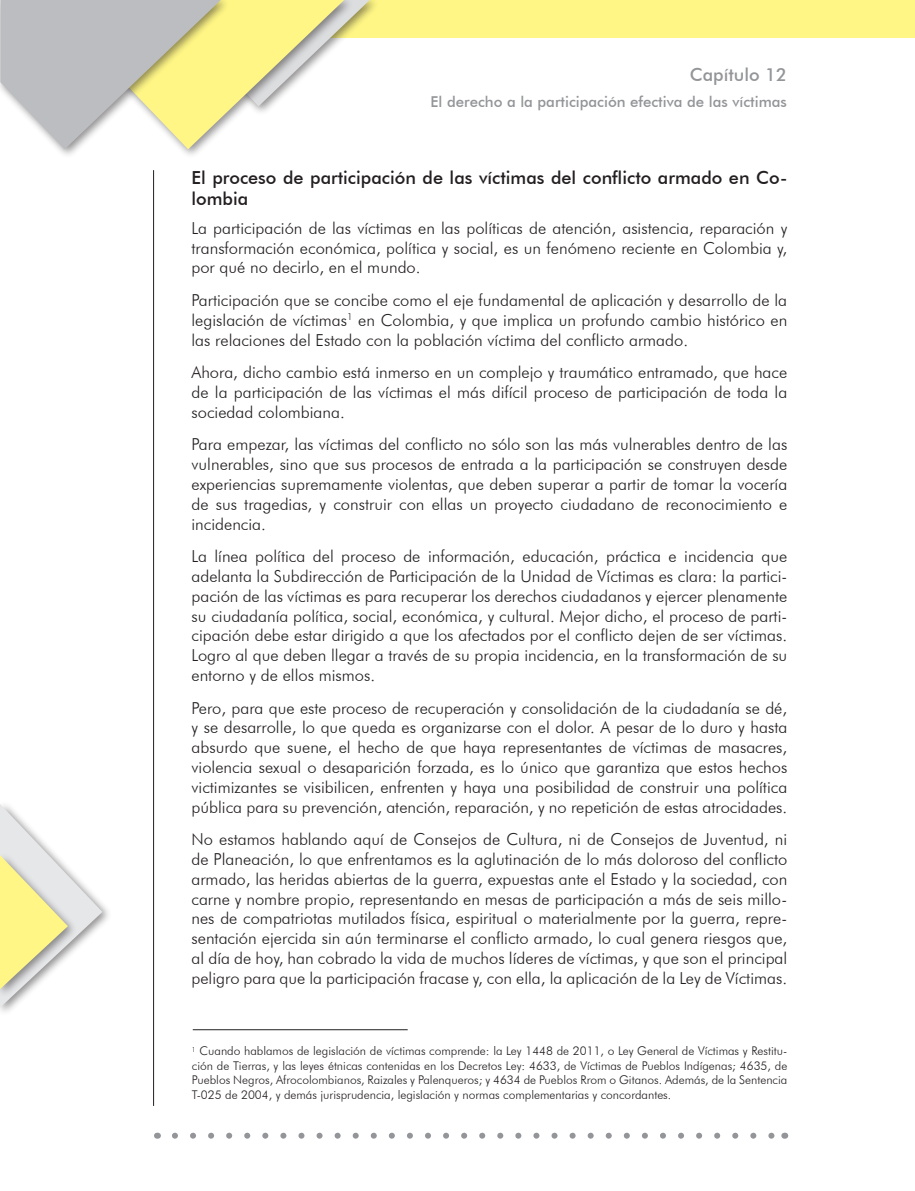
<style>
.page{position:relative;width:915px;height:1191px;background:#fff}
.page>*{position:absolute;margin:0;border:0;box-sizing:border-box;transform-origin:0 0}
.Subtitulo{font:500 18px/21.6px "Futura BT";color:#231f20}
.t1{font:500 18px "Futura BT";color:#939598}
.Texto{font:300 16.5px/19.8px "Futura BT";color:#231f20;text-align:justify}
.t2{font:500 15px "Futura BT";color:#939598}
.fuentes{font:300 12px/14.4px "Futura BT";color:#231f20;text-align:justify}
</style>
<div class="page">
<div style="left:270px;top:0;width:644px;height:38px;background:#fff685"></div>
<div style="left:207px;top:0;width:172px;height:117px;background:#231f20;opacity:.5"></div>
<div style="left:0;top:0;width:231px;height:159px;background:#231f20;opacity:.5"></div>
<svg style="left:0;top:0;width:369px;height:149px"></svg>
<hr style="left:153px;top:170px;width:1px;height:936px;background:#231f20">
<svg style="left:175px;top:1132px;width:600px;height:6px"></svg>
<svg style="left:0;top:804px;width:102px;height:203px"></svg>
<hr style="left:193px;top:1029px;width:214px;height:1px;background:#231f20">
<p class="t1" style="left:689px;top:64px;width:99px">Capítulo 12</p>
<p class="t2" style="left:430px;top:92px;width:357px">El derecho a la participación efectiva de las víctimas</p>
<p class="Subtitulo" style="left:191px;top:166px;width:597px">El proceso de participación de las víctimas del conflicto armado en Co&shy;lombia</p>
<p class="Texto" style="left:191px;top:218px;width:597px">La participación de las víctimas en las políticas de atención, asistencia, reparación y transformación económica, política y social, es un fenómeno reciente en Colombia y, por qué no decirlo, en el mundo.</p>
<p class="Texto" style="left:191px;top:290px;width:597px">Participación que se concibe como el eje fundamental de aplicación y desarrollo de la legislación de víctimas<sup>1</sup> en Colombia, y que implica un profundo cambio histórico en las relaciones del Estado con la población víctima del conflicto armado.</p>
<p class="Texto" style="left:191px;top:362px;width:597px">Ahora, dicho cambio está inmerso en un complejo y traumático entramado, que hace de la participación de las víctimas el más difícil proceso de participación de toda la sociedad colombiana.</p>
<p class="Texto" style="left:191px;top:434px;width:597px">Para empezar, las víctimas del conflicto no sólo son las más vulnerables dentro de las vulnerables, sino que sus procesos de entrada a la participación se construyen desde experiencias supremamente violentas, que deben superar a partir de tomar la vocería de sus tragedias, y construir con ellas un proyecto ciudadano de reconocimiento e incidencia.</p>
<p class="Texto" style="left:191px;top:546px;width:597px">La línea política del proceso de información, educación, práctica e incidencia que adelanta la Subdirección de Participación de la Unidad de Víctimas es clara: la partici&shy;pación de las víctimas es para recuperar los derechos ciudadanos y ejercer plenamente su ciudadanía política, social, económica, y cultural. Mejor dicho, el proceso de parti&shy;cipación debe estar dirigido a que los afectados por el conflicto dejen de ser víctimas.<br>Logro al que deben llegar a través de su propia incidencia, en la transformación de su entorno y de ellos mismos.</p>
<p class="Texto" style="left:191px;top:697px;width:597px">Pero, para que este proceso de recuperación y consolidación de la ciudadanía se dé, y se desarrolle, lo que queda es organizarse con el dolor. A pesar de lo duro y hasta absurdo que suene, el hecho de que haya representantes de víctimas de masacres, violencia sexual o desaparición forzada, es lo único que garantiza que estos hechos victimizantes se visibilicen, enfrenten y haya una posibilidad de construir una política pública para su prevención, atención, reparación, y no repetición de estas atrocidades.</p>
<p class="Texto" style="left:191px;top:829px;width:597px">No estamos hablando aquí de Consejos de Cultura, ni de Consejos de Juventud, ni de Planeación, lo que enfrentamos es la aglutinación de lo más doloroso del conflicto armado, las heridas abiertas de la guerra, expuestas ante el Estado y la sociedad, con carne y nombre propio, representando en mesas de participación a más de seis millo&shy;nes de compatriotas mutilados física, espiritual o materialmente por la guerra, repre&shy;sentación ejercida sin aún terminarse el conflicto armado, lo cual genera riesgos que, al día de hoy, han cobrado la vida de muchos líderes de víctimas, y que son el principal peligro para que la participación fracase y, con ella, la aplicación de la Ley de Víctimas.</p>
<p class="fuentes" style="left:192px;top:1044px;width:596px"><sup>1</sup> Cuando hablamos de legislación de víctimas comprende: la Ley 1448 de 2011, o Ley General de Víctimas y Restitu&shy;ción de Tierras, y las leyes étnicas contenidas en los Decretos Ley: 4633, de Víctimas de Pueblos Indígenas; 4635, de Pueblos Negros, Afrocolombianos, Raizales y Palenqueros; y 4634 de Pueblos Rrom o Gitanos. Además, de la Sentencia T-025 de 2004, y demás jurisprudencia, legislación y normas complementarias y concordantes.</p>
</div>
